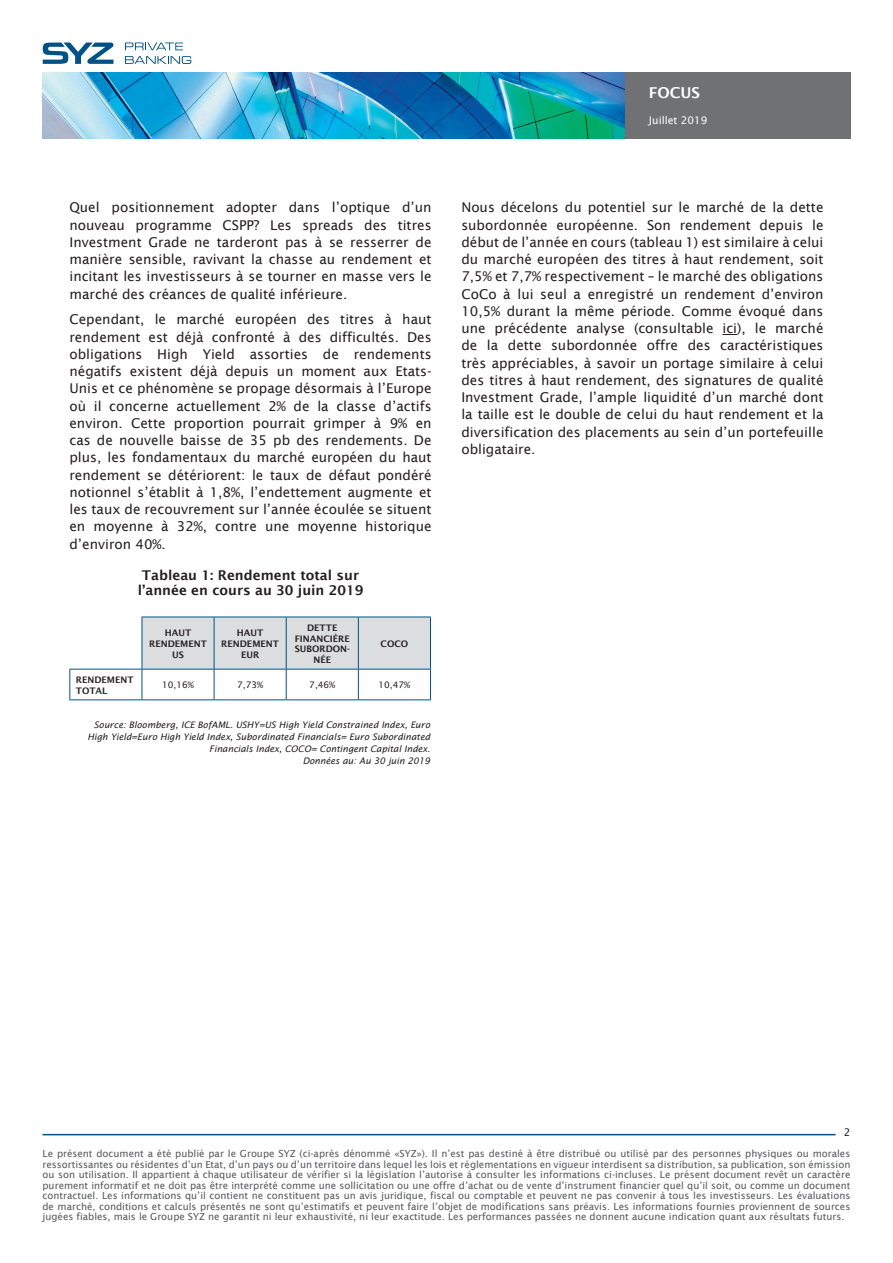
<style>
.page{position:relative;width:893px;height:1263px;background:#fff}
.page>*{position:absolute;margin:0;border:0;box-sizing:border-box;transform-origin:0 0}
.t1{font:600 15px "Lucida Sans";color:#fff}
.Texte_courant{font:13.5px/17.2px "Lucida Sans";color:#231f20;text-align:justify}
.Texte_courant-2{font:600 13.5px/15px "Lucida Sans";color:#231f20;text-align:center}
.t2{font:10.5px "Lucida Sans";color:#fff}
.t3{font:10.5px "Lucida Sans";color:#231f20}
.t4{font:9.75px/10.5px "Lucida Sans";color:#57585a;text-align:justify}
.Source_data{font:italic 9px/12px "Lucida Sans";color:#231f20;text-align:right}
.Subtitle_PRINCIPAL{font:600 9px/10.8px "Lucida Sans";color:#231f20;text-align:center}
.Subtitle_PRINCIPAL-2{font:9px "Lucida Sans";color:#231f20}
</style>
<div class="page">
<hr style="left:43px;top:1134px;width:793px;height:1px;background:#005285">
<img style="left:43px;top:72px;width:807px;height:66px">
<svg style="left:125px;top:43px;width:58px;height:7px"></svg>
<svg style="left:125px;top:56px;width:66px;height:8px"></svg>
<svg style="left:43px;top:43px;width:71px;height:21px"></svg>
<svg style="left:722px;top:334px;width:15px;height:1px"></svg>
<div style="left:143px;top:618px;width:287px;height:51px;background:#dcdddf"></div>
<hr style="left:142px;top:617px;width:72px;height:1px;background:#005285">
<hr style="left:142px;top:617px;width:1px;height:52px;background:#005285">
<hr style="left:214px;top:617px;width:72px;height:1px;background:#005285">
<hr style="left:214px;top:617px;width:1px;height:52px;background:#005285">
<hr style="left:286px;top:617px;width:72px;height:1px;background:#005285">
<hr style="left:286px;top:617px;width:1px;height:52px;background:#005285">
<hr style="left:358px;top:617px;width:73px;height:1px;background:#005285">
<hr style="left:358px;top:617px;width:1px;height:52px;background:#005285">
<hr style="left:430px;top:617px;width:1px;height:52px;background:#005285">
<hr style="left:69px;top:669px;width:73px;height:1px;background:#005285">
<hr style="left:69px;top:669px;width:1px;height:30px;background:#005285">
<hr style="left:142px;top:669px;width:72px;height:1px;background:#005285">
<hr style="left:142px;top:669px;width:1px;height:30px;background:#005285">
<hr style="left:214px;top:669px;width:72px;height:1px;background:#005285">
<hr style="left:214px;top:669px;width:1px;height:30px;background:#005285">
<hr style="left:286px;top:669px;width:72px;height:1px;background:#005285">
<hr style="left:286px;top:669px;width:1px;height:30px;background:#005285">
<hr style="left:358px;top:669px;width:73px;height:1px;background:#005285">
<hr style="left:358px;top:669px;width:1px;height:30px;background:#005285">
<hr style="left:430px;top:669px;width:1px;height:30px;background:#005285">
<hr style="left:69px;top:699px;width:73px;height:1px;background:#005285">
<hr style="left:142px;top:699px;width:72px;height:1px;background:#005285">
<hr style="left:214px;top:699px;width:72px;height:1px;background:#005285">
<hr style="left:286px;top:699px;width:72px;height:1px;background:#005285">
<hr style="left:358px;top:699px;width:73px;height:1px;background:#005285">
<p class="t1" style="left:649px;top:84px;width:53px">FOCUS</p>
<p class="t2" style="left:649px;top:114px;width:60px">Juillet 2019</p>
<p class="Texte_courant" style="left:69px;top:199px;width:364px">Quel positionnement adopter dans l’optique d’un nouveau programme CSPP? Les spreads des titres Investment Grade ne tarderont pas à se resserrer de manière sensible, ravivant la chasse au rendement et incitant les investisseurs à se tourner en masse vers le marché des créances de qualité inférieure.</p>
<p class="Texte_courant" style="left:69px;top:311px;width:364px">Cependant, le marché européen des titres à haut rendement est déjà confronté à des difficultés. Des obligations High Yield assorties de rendements négatifs existent déjà depuis un moment aux Etats-Unis et ce phénomène se propage désormais à l’Europe où il concerne actuellement 2% de la classe d’actifs environ. Cette proportion pourrait grimper à 9% en cas de nouvelle baisse de 35 pb des rendements. De plus, les fondamentaux du marché européen du haut rendement se détériorent: le taux de défaut pondéré notionnel s’établit à 1,8%, l’endettement augmente et les taux de recouvrement sur l’année écoulée se situent en moyenne à 32%, contre une moyenne historique d’environ 40%.</p>
<p class="Texte_courant-2" style="left:138px;top:568px;width:227px">Tableau 1: Rendement total sur l’année en cours au 30 juin 2019</p>
<p class="Subtitle_PRINCIPAL" style="left:149px;top:627px;width:59px">HAUT<br>RENDEMENT<br>US</p>
<p class="Subtitle_PRINCIPAL" style="left:221px;top:627px;width:59px">HAUT<br>RENDEMENT<br>EUR</p>
<p class="Subtitle_PRINCIPAL" style="left:295px;top:622px;width:57px">DETTE<br>FINANCIÈRE<br>SUBORDON-<br>NÉE</p>
<p class="Subtitle_PRINCIPAL" style="left:381px;top:638px;width:29px">COCO</p>
<p class="Subtitle_PRINCIPAL" style="left:76px;top:674px;width:59px;text-align:left">RENDEMENT<br>TOTAL</p>
<p class="Subtitle_PRINCIPAL-2" style="left:162px;top:680px;width:33px">10,16%</p>
<p class="Subtitle_PRINCIPAL-2" style="left:237px;top:680px;width:27px">7,73%</p>
<p class="Subtitle_PRINCIPAL-2" style="left:309px;top:680px;width:27px">7,46%</p>
<p class="Subtitle_PRINCIPAL-2" style="left:379px;top:680px;width:33px">10,47%</p>
<p class="Source_data" style="left:88px;top:718px;width:344px">Source: Bloomberg, ICE BofAML. USHY=US High Yield Constrained Index, Euro<br>High Yield=Euro High Yield Index, Subordinated Financials= Euro Subordinated<br>Financials Index, COCO= Contingent Capital Index.</p>
<p class="Source_data" style="left:303px;top:754px;width:129px">Données au: Au 30 juin 2019</p>
<p class="Texte_courant" style="left:461px;top:199px;width:364px">Nous décelons du potentiel sur le marché de la dette subordonnée européenne. Son rendement depuis le début de l’année en cours (tableau 1) est similaire à celui du marché européen des titres à haut rendement, soit 7,5% et 7,7% respectivement – le marché des obligations CoCo à lui seul a enregistré un rendement d’environ 10,5% durant la même période. Comme évoqué dans une précédente analyse (consultable ici), le marché de la dette subordonnée offre des caractéristiques très appréciables, à savoir un portage similaire à celui des titres à haut rendement, des signatures de qualité Investment Grade, l’ample liquidité d’un marché dont la taille est le double de celui du haut rendement et la diversification des placements au sein d’un portefeuille obligataire.</p>
<p class="t3" style="left:844px;top:1126px;width:8px">2</p>
<p class="t4" style="left:43px;top:1148px;width:809px">Le présent document a été publié par le Groupe SYZ (ci-après dénommé «SYZ»). Il n’est pas destiné à être distribué ou utilisé par des personnes physiques ou morales ressortissantes ou résidentes d’un Etat, d’un pays ou d’un territoire dans lequel les lois et réglementations en vigueur interdisent sa distribution, sa publication, son émission ou son utilisation. Il appartient à chaque utilisateur de vérifier si la législation l’autorise à consulter les informations ci-incluses. Le présent document revêt un caractère purement informatif et ne doit pas être interprété comme une sollicitation ou une offre d’achat ou de vente d’instrument financier quel qu’il soit, ou comme un document contractuel. Les informations qu’il contient ne constituent pas un avis juridique, fiscal ou comptable et peuvent ne pas convenir à tous les investisseurs. Les évaluations de marché, conditions et calculs présentés ne sont qu’estimatifs et peuvent faire l’objet de modifications sans préavis. Les informations fournies proviennent de sources jugées fiables, mais le Groupe SYZ ne garantit ni leur exhaustivité, ni leur exactitude. Les performances passées ne donnent aucune indication quant aux résultats futurs.</p>
</div>
